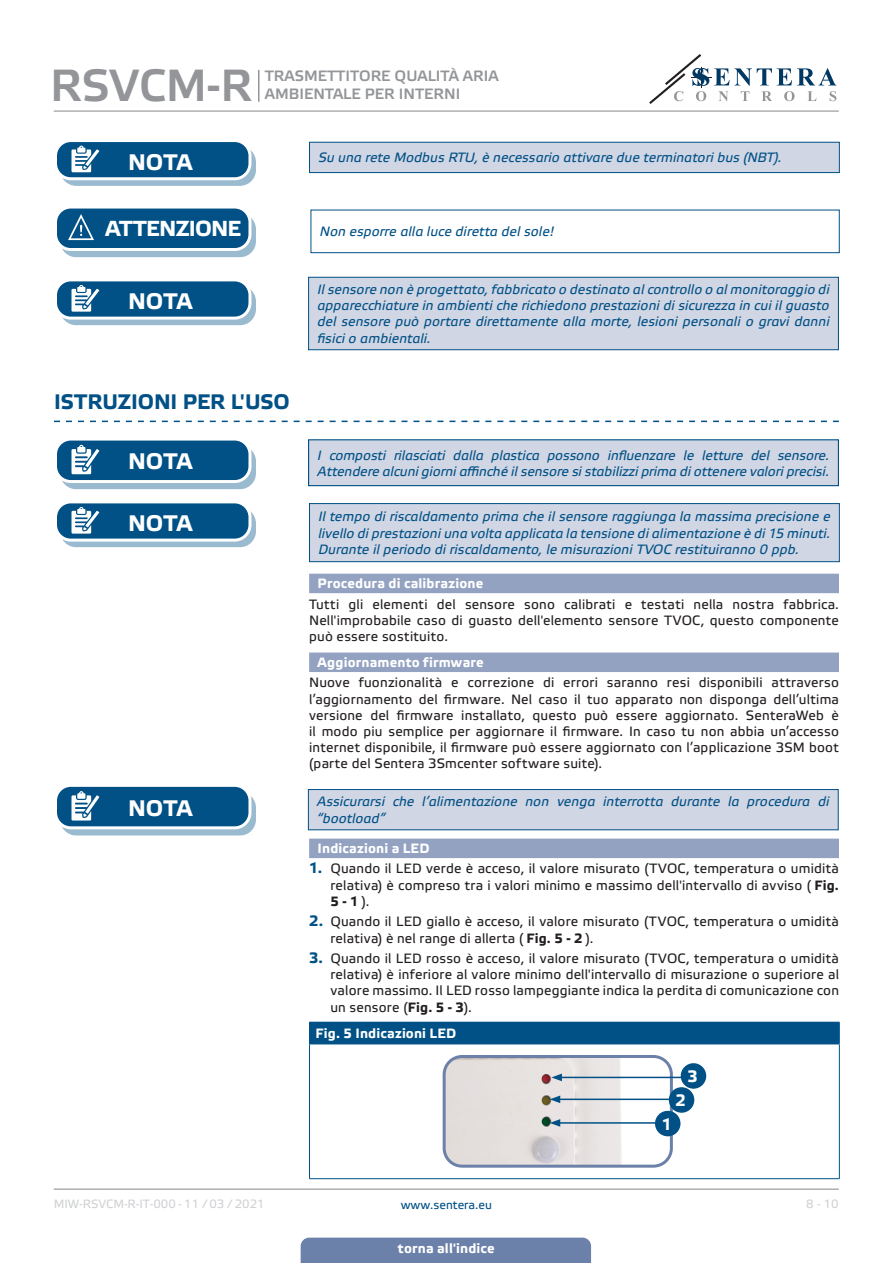
<style>
.page{position:relative;width:893px;height:1263px;background:#fff}
.page>*{position:absolute;margin:0;border:0;box-sizing:border-box;transform-origin:0 0}
.t1{font:45px "Etelka Medium Pro";color:#939598}
.t2{font:700 22.5px "Etelka Text Pro";letter-spacing:-.005em;color:#fff}
.t3{font:700 21.75px "Etelka Text Pro";letter-spacing:-.03em;color:#fff}
.t4{font:700 21px "Etelka Text Pro";letter-spacing:-.005em;color:#015186}
.TABLE_TEXT_WHITE{font:700 16.5px "Etelka Text Pro";color:#fff}
.t5{font:15px/18px "Etelka Medium Pro";color:#939598}
.body{font:13.5px/16.2px "Etelka Text Pro";letter-spacing:.015em;color:#231f20;text-align:justify}
.attention{font:italic 13.5px/16.2px "Etelka Text Pro";letter-spacing:.005em;color:#015186;text-align:justify}
.Number-roman{font:700 13.5px "Etelka Text Pro";letter-spacing:.01em;color:#fff}
.table_text{font:700 13.5px "Etelka Text Pro";letter-spacing:.01em;color:#fff}
.t6{font:12px "Etelka Text Pro";color:#d1d2d4}
.t7{font:12px "Etelka Text Pro";color:#015186}
.s1{font-weight:700;font-size:15px;color:#015186}
.s2{font-weight:700}
</style>
<div class="page">
<hr style="left:54px;top:111px;width:785px;height:1px;background:#939598">
<hr style="left:54px;top:1188px;width:785px;height:2px;background:#939598">
<svg style="left:649px;top:54px;width:187px;height:50px"></svg>
<div style="left:301px;top:1237px;width:290px;height:26px;background:#6c81aa"></div>
<hr style="left:258px;top:70px;width:1px;height:32px;background:#939598">
<svg style="left:54px;top:421px;width:785px;height:1px"></svg>
<div style="left:309px;top:574px;width:530px;height:19px;background:#94a2c2"></div>
<div style="left:309px;top:652px;width:530px;height:20px;background:#94a2c2"></div>
<div style="left:309px;top:839px;width:530px;height:19px;background:#94a2c2"></div>
<div style="left:309px;top:142px;width:530px;height:31px;background:#d1d6e4"></div>
<div style="left:309px;top:142px;width:531px;height:31px;border:1px solid #015186"></div>
<svg style="left:61px;top:147px;width:194px;height:38px"></svg>
<div style="left:60px;top:146px;width:196px;height:40px;border:1px solid #015186;border-radius:15px"></div>
<div style="left:56px;top:141px;width:194px;height:38px;background:#015186;border-radius:15px"></div>
<div style="left:54px;top:139px;width:197px;height:41px;border:3px solid #fff;border-radius:15px"></div>
<svg style="left:71px;top:146px;width:34px;height:34px"></svg>
<div style="left:61px;top:214px;width:194px;height:43px;background:#9abacf;border-radius:15px"></div>
<div style="left:60px;top:213px;width:196px;height:44px;border:1px solid #015186;border-radius:15px"></div>
<div style="left:56px;top:207px;width:194px;height:42px;background:#015186;border-radius:15px"></div>
<div style="left:54px;top:206px;width:197px;height:45px;border:3px solid #fff;border-radius:15px"></div>
<svg style="left:67px;top:214px;width:38px;height:36px"></svg>
<div style="left:311px;top:210px;width:529px;height:43px;border:1px solid #015186"></div>
<div style="left:61px;top:286px;width:194px;height:39px;background:#9abacf;border-radius:15px"></div>
<div style="left:60px;top:286px;width:196px;height:39px;border:1px solid #015186;border-radius:15px"></div>
<div style="left:56px;top:280px;width:194px;height:38px;background:#015186;border-radius:15px"></div>
<div style="left:54px;top:278px;width:197px;height:42px;border:3px solid #fff;border-radius:15px"></div>
<svg style="left:71px;top:285px;width:34px;height:34px"></svg>
<div style="left:309px;top:277px;width:529px;height:73px;background:#d1d6e4"></div>
<div style="left:308px;top:277px;width:531px;height:73px;border:1px solid #015186"></div>
<div style="left:61px;top:446px;width:194px;height:42px;background:#9abacf;border-radius:15px"></div>
<div style="left:60px;top:445px;width:196px;height:44px;border:1px solid #015186;border-radius:15px"></div>
<div style="left:56px;top:439px;width:194px;height:42px;background:#015186;border-radius:15px"></div>
<div style="left:54px;top:438px;width:197px;height:45px;border:3px solid #fff;border-radius:15px"></div>
<svg style="left:71px;top:445px;width:34px;height:37px"></svg>
<div style="left:309px;top:440px;width:529px;height:46px;background:#d1d6e4"></div>
<div style="left:308px;top:439px;width:531px;height:47px;border:1px solid #015186"></div>
<div style="left:309px;top:504px;width:530px;height:58px;background:#d1d6e4"></div>
<div style="left:309px;top:503px;width:531px;height:59px;border:1px solid #015186"></div>
<div style="left:61px;top:508px;width:194px;height:38px;background:#9abacf;border-radius:15px"></div>
<div style="left:60px;top:507px;width:196px;height:40px;border:1px solid #015186;border-radius:15px"></div>
<div style="left:56px;top:502px;width:194px;height:38px;background:#015186;border-radius:15px"></div>
<div style="left:54px;top:500px;width:197px;height:42px;border:3px solid #fff;border-radius:15px"></div>
<svg style="left:71px;top:507px;width:34px;height:34px"></svg>
<svg style="left:61px;top:792px;width:194px;height:43px"></svg>
<div style="left:60px;top:792px;width:196px;height:43px;border:1px solid #015186;border-radius:15px"></div>
<div style="left:56px;top:785px;width:194px;height:43px;background:#015186;border-radius:15px"></div>
<div style="left:54px;top:784px;width:197px;height:45px;border:3px solid #fff;border-radius:15px"></div>
<svg style="left:71px;top:791px;width:34px;height:38px"></svg>
<div style="left:308px;top:789px;width:530px;height:41px;background:#d1d6e4"></div>
<div style="left:308px;top:789px;width:531px;height:41px;border:1px solid #015186"></div>
<div style="left:309px;top:1022px;width:530px;height:22px;background:#015186"></div>
<svg style="left:839px;top:1022px;width:1px;height:21px"></svg>
<hr style="left:309px;top:1044px;width:1px;height:134px;background:#015186">
<hr style="left:839px;top:1044px;width:1px;height:134px;background:#015186">
<hr style="left:309px;top:1178px;width:531px;height:1px;background:#015186">
<hr style="left:309px;top:1043px;width:531px;height:1px;background:#015186">
<img style="left:444px;top:1059px;width:179px;height:105px">
<div style="left:443px;top:1055px;width:230px;height:113px;border:3px solid #6c81aa;border-radius:18px"></div>
<hr style="left:560px;top:1077px;width:129px;height:1px;background:#015186">
<svg style="left:551px;top:1073px;width:11px;height:8px"></svg>
<hr style="left:558px;top:1098px;width:118px;height:2px;background:#015186">
<svg style="left:550px;top:1095px;width:10px;height:8px"></svg>
<hr style="left:558px;top:1122px;width:118px;height:2px;background:#015186">
<svg style="left:550px;top:1119px;width:10px;height:8px"></svg>
<div style="left:681px;top:1063px;width:25px;height:26px;background:#015186;border-radius:50%"></div>
<div style="left:669px;top:1087px;width:25px;height:26px;background:#015186;border-radius:50%"></div>
<div style="left:655px;top:1111px;width:25px;height:25px;background:#015186;border-radius:50%"></div>
<h1 class="t1" style="left:50px;top:61px;width:204px">RSVCM-R</h1>
<p class="t5" style="left:265px;top:67px;width:235px">TRASMETTITORE QUALITÀ ARIA<br>AMBIENTALE PER INTERNI</p>
<p class="t2" style="left:128px;top:149px;width:66px">NOTA</p>
<p class="attention" style="left:318px;top:150px;width:465px">Su una rete Modbus RTU, è necessario attivare due terminatori bus (NBT).</p>
<p class="t3" style="left:105px;top:216px;width:137px">ATTENZIONE</p>
<p class="attention" style="left:320px;top:224px;width:236px">Non esporre alla luce diretta del sole!</p>
<p class="t2" style="left:128px;top:289px;width:66px">NOTA</p>
<p class="attention" style="left:317px;top:282px;width:514px">Il sensore non è progettato, fabbricato o destinato al controllo o al monitoraggio di apparecchiature in ambienti che richiedono prestazioni di sicurezza in cui il guasto del sensore può portare direttamente alla morte, lesioni personali o gravi danni fisici o ambientali.</p>
<p class="t4" style="left:54px;top:390px;width:237px">ISTRUZIONI PER L'USO</p>
<p class="t2" style="left:128px;top:449px;width:66px">NOTA</p>
<p class="attention" style="left:318px;top:448px;width:513px">I composti rilasciati dalla plastica possono influenzare le letture del sensore.<br>Attendere alcuni giorni affinché il sensore si stabilizzi prima di ottenere valori precisi.</p>
<p class="attention" style="left:318px;top:509px;width:514px">Il tempo di riscaldamento prima che il sensore raggiunga la massima precisione e livello di prestazioni una volta applicata la tensione di alimentazione è di 15 minuti.<br>Durante il periodo di riscaldamento, le misurazioni TVOC restituiranno 0 ppb.</p>
<p class="t2" style="left:128px;top:511px;width:66px">NOTA</p>
<p class="Number-roman" style="left:318px;top:576px;width:167px">Procedura di calibrazione</p>
<p class="body" style="left:309px;top:597px;width:531px">Tutti gli elementi del sensore sono calibrati e testati nella nostra fabbrica.<br>Nell'improbabile caso di guasto dell'elemento sensore TVOC, questo componente può essere sostituito.</p>
<p class="Number-roman" style="left:318px;top:655px;width:168px">Aggiornamento firmware</p>
<p class="body" style="left:309px;top:675px;width:531px">Nuove fuonzionalità e correzione di errori saranno resi disponibili attraverso l’aggiornamento del firmware. Nel caso il tuo apparato non disponga dell’ultima versione del firmware installato, questo può essere aggiornato. SenteraWeb è il modo piu semplice per aggiornare il firmware. In caso tu non abbia un’accesso internet disponibile, il firmware può essere aggiornato con l’applicazione 3SM boot (parte del Sentera 3Smcenter software suite).</p>
<p class="t2" style="left:128px;top:795px;width:66px">NOTA</p>
<p class="attention" style="left:317px;top:794px;width:514px">Assicurarsi che l’alimentazione non venga interrotta durante la procedura di “bootload”</p>
<p class="Number-roman" style="left:318px;top:841px;width:113px">Indicazioni a LED</p>
<p class="body" style="left:330px;top:861px;width:510px;text-indent:-21px"><span class="s1">1.</span> Quando il LED verde è acceso, il valore misurato (TVOC, temperatura o umidità relativa) è compreso tra i valori minimo e massimo dell'intervallo di avviso ( <span class="s2">Fig.<br>5 - 1</span> ).</p>
<p class="body" style="left:330px;top:914px;width:510px;text-indent:-21px"><span class="s1">2.</span> Quando il LED giallo è acceso, il valore misurato (TVOC, temperatura o umidità relativa) è nel range di allerta ( <span class="s2">Fig. 5 - 2</span> ).</p>
<p class="body" style="left:330px;top:951px;width:510px;text-indent:-21px"><span class="s1">3.</span> Quando il LED rosso è acceso, il valore misurato (TVOC, temperatura o umidità relativa) è inferiore al valore minimo dell'intervallo di misurazione o superiore al valore massimo. Il LED rosso lampeggiante indica la perdita di comunicazione con un sensore (<span class="s2">Fig. 5 - 3</span>).</p>
<p class="table_text" style="left:315px;top:1026px;width:142px">Fig. 5 Indicazioni LED</p>
<p class="TABLE_TEXT_WHITE" style="left:687px;top:1067px;width:12px">3</p>
<p class="TABLE_TEXT_WHITE" style="left:676px;top:1091px;width:12px">2</p>
<p class="TABLE_TEXT_WHITE" style="left:662px;top:1115px;width:12px">1</p>
<p class="t6" style="left:54px;top:1197px;width:212px">MIW-RSVCM-R-IT-000 - 11 / 03 / 2021</p>
<p class="t7" style="left:401px;top:1198px;width:93px">www.sentera.eu</p>
<p class="t6" style="left:806px;top:1197px;width:34px">8 - 10</p>
<p class="Number-roman" style="left:398px;top:1240px;width:98px">torna all'indice</p>
</div>
